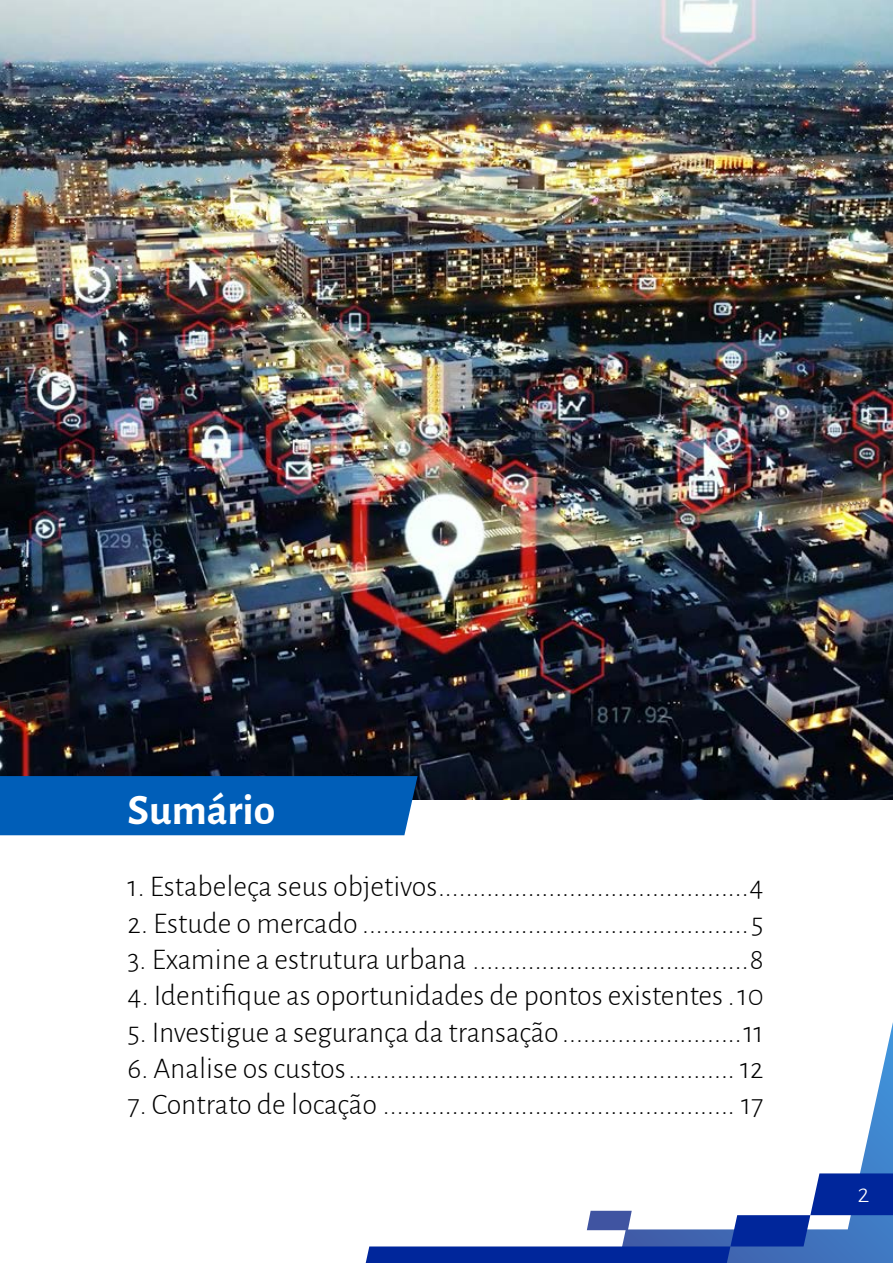
<style>
.page{position:relative;width:893px;height:1263px;background:#fff}
.page>*{position:absolute;margin:0;border:0;box-sizing:border-box;transform-origin:0 0}
.t1{font:700 43.5px "Alegreya Sans";color:#fff}
.t2{font:300 30px "Alegreya Sans";color:#000}
.t3{font:300 27px "Alegreya Sans";color:#fff}
</style>
<div class="page">
<svg style="left:860px;top:1022px;width:33px;height:151px"></svg>
<svg style="left:366px;top:1173px;width:527px;height:90px"></svg>
<img style="left:0;top:0;width:893px;height:800px">
<div style="left:0;top:776px;width:418px;height:59px;background:#005eb8"></div>
<h1 class="t1" style="left:128px;top:778px;width:149px">Sumário</h1>
<p class="t2" style="left:128px;top:867px;width:637px">1. Estabeleça seus objetivos.............................................4</p>
<p class="t2" style="left:128px;top:903px;width:637px">2. Estude o mercado ........................................................5</p>
<p class="t2" style="left:128px;top:939px;width:637px">3. Examine a estrutura urbana ........................................8</p>
<p class="t2" style="left:128px;top:976px;width:638px">4. Identifique as oportunidades de pontos existentes .10</p>
<p class="t2" style="left:128px;top:1012px;width:637px">5. Investigue a segurança da transação..........................11</p>
<p class="t2" style="left:128px;top:1048px;width:637px">6. Analise os custos........................................................ 12</p>
<p class="t2" style="left:128px;top:1084px;width:637px">7. Contrato de locação ................................................... 17</p>
<p class="t3" style="left:858px;top:1175px;width:14px">2</p>
</div>
